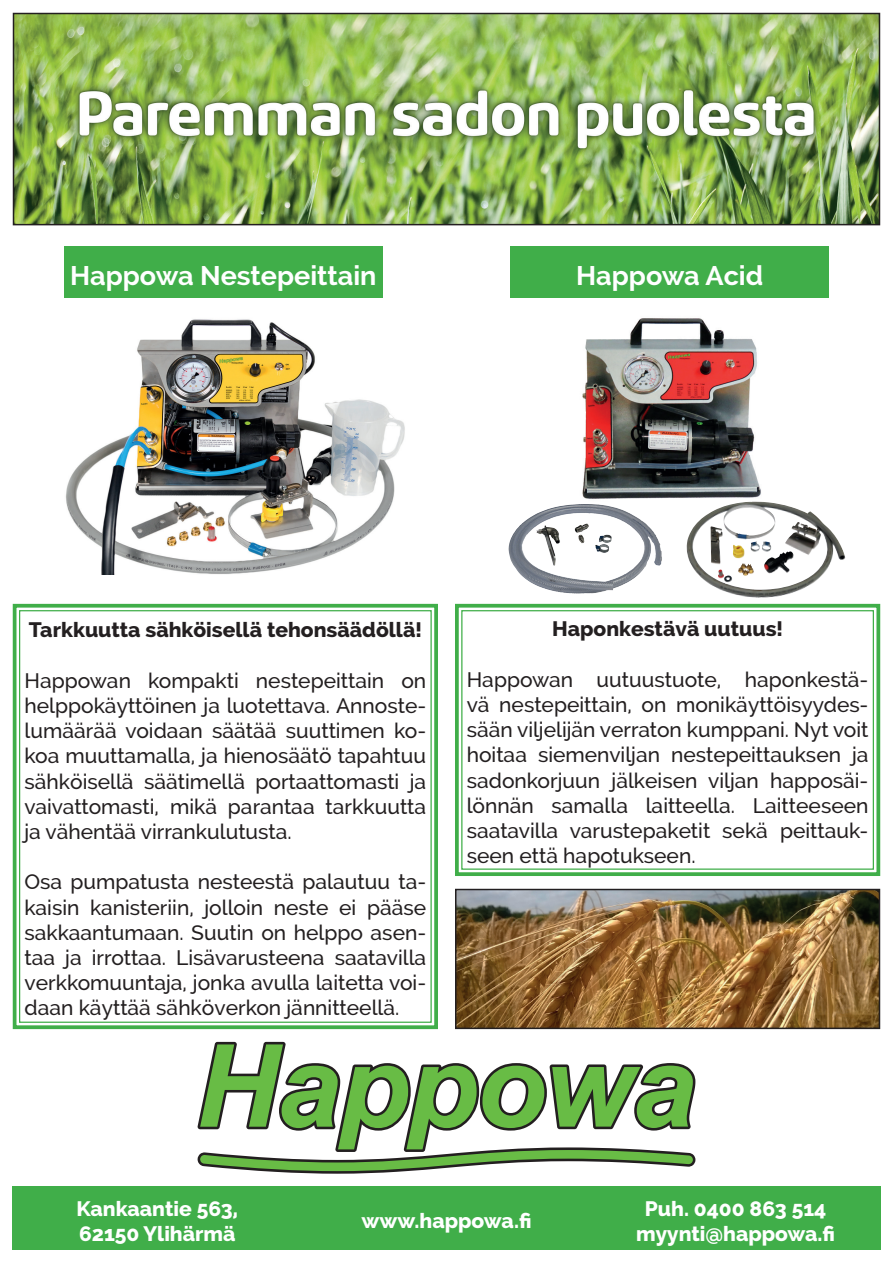
<style>
.page{position:relative;width:893px;height:1263px;background:#fff}
.page>*{position:absolute;margin:0;border:0;box-sizing:border-box;transform-origin:0 0}
.t1{font:700 27px "Raleway";color:#fff}
.t2{font:500 21px/25.2px "Raleway";color:#231f20;text-align:justify}
.t3{font:800 21px/25.2px "Raleway";color:#fff}
.t4{font:800 21px "Raleway";color:#231f20}
</style>
<div class="page">
<img style="left:582px;top:318px;width:181px;height:184px">
<img style="left:16px;top:16px;width:861px;height:206px">
<div style="left:13px;top:13px;width:867px;height:212px;border:2px solid #231f20"></div>
<div style="left:64px;top:247px;width:319px;height:51px;background:#40ae49"></div>
<svg style="left:455px;top:603px;width:426px;height:273px"></svg>
<div style="left:461px;top:610px;width:413px;height:260px;border:1px solid #40ae49"></div>
<svg style="left:12px;top:603px;width:426px;height:427px"></svg>
<div style="left:13px;top:1186px;width:289px;height:64px;background:#40ae49"></div>
<div style="left:591px;top:1186px;width:289px;height:64px;background:#40ae49"></div>
<svg style="left:198px;top:1042px;width:497px;height:132px"></svg>
<div style="left:302px;top:1186px;width:289px;height:64px;background:#40ae49"></div>
<img style="left:65px;top:319px;width:340px;height:256px">
<img style="left:458px;top:892px;width:419px;height:134px">
<div style="left:455px;top:889px;width:425px;height:140px;border:2px solid #231f20"></div>
<img style="left:508px;top:504px;width:154px;height:90px">
<img style="left:686px;top:502px;width:160px;height:96px">
<div style="left:510px;top:247px;width:319px;height:51px;background:#40ae49"></div>
<p class="t1" style="left:70px;top:260px;width:308px">Happowa Nestepeittain</p>
<p class="t1" style="left:576px;top:260px;width:189px">Happowa Acid</p>
<p class="t4" style="left:29px;top:618px;width:395px">Tarkkuutta sähköisellä tehonsäädöllä!</p>
<p class="t2" style="left:25px;top:668px;width:403px">Happowan kompakti nestepeittain on helppokäyttöinen ja luotettava. Annoste&shy;lumäärää voidaan säätää suuttimen ko&shy;koa muuttamalla, ja hienosäätö tapahtuu sähköisellä säätimellä portaattomasti ja vaivattomasti, mikä parantaa tarkkuutta ja vähentää virrankulutusta.</p>
<p class="t2" style="left:25px;top:869px;width:403px">Osa pumpatusta nesteestä palautuu ta&shy;kaisin kanisteriin, jolloin neste ei pääse sakkaantumaan. Suutin on helppo asen&shy;taa ja irrottaa. Lisävarusteena saatavilla verkkomuuntaja, jonka avulla laitetta voi&shy;daan käyttää sähköverkon jännitteellä.</p>
<p class="t4" style="left:552px;top:617px;width:232px">Haponkestävä uutuus!</p>
<p class="t2" style="left:467px;top:667px;width:403px">Happowan uutuustuote, haponkestä&shy;vä nestepeittain, on monikäyttöisyydes&shy;sään viljelijän verraton kumppani. Nyt voit hoitaa siemenviljan nestepeittauksen ja sadonkorjuun jälkeisen viljan happosäi&shy;lönnän samalla laitteella. Laitteeseen saatavilla varustepaketit sekä peittauk&shy;seen että hapotukseen.</p>
<p class="t3" style="left:77px;top:1196px;width:163px">Kankaantie 563,<br>62150 Ylihärmä</p>
<p class="t3" style="left:636px;top:1196px;width:200px;text-align:center">Puh. 0400 863 514 myynti@happowa.fi</p>
<p class="t3" style="left:361px;top:1208px;width:171px">www.happowa.fi</p>
</div>
